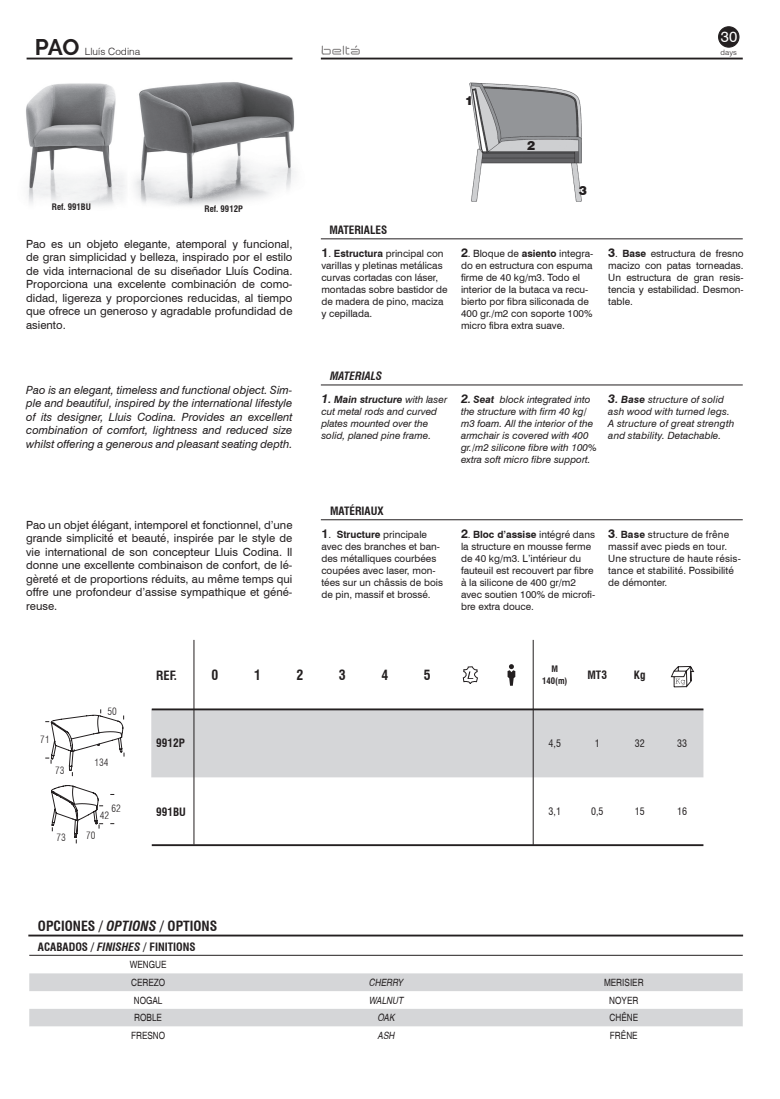
<style>
.page{position:relative;width:780px;height:1099px;background:#fff}
.page>*{position:absolute;margin:0;border:0;box-sizing:border-box;transform-origin:0 0}
.t1{font:700 22.5px "Raleway";color:#231f20}
.t2{font:15px "Swiss 721 BT";color:#fff}
.t3{font:700 condensed 13.75px "Swiss 721 BT";color:#231f20}
.t4{font:700 condensed 12.5px "Swiss 721 BT";color:#231f20}
.t5{font:900 12.5px "Swiss 721 BT";color:#231f20}
.t6{font:11.25px/13.5px "Swiss 721 BT";color:#231f20;text-align:justify}
.t7{font:italic 11.25px/13.5px "Swiss 721 BT";color:#231f20;text-align:justify}
.t8{font:700 condensed 11.25px "Swiss 721 BT";color:#231f20}
.t9{font:italic 700 condensed 11.25px "Swiss 721 BT";color:#231f20}
.t10{font:10px/12px "Swiss 721 BT";color:#231f20}
.t11{font:italic 10px/12px "Swiss 721 BT";color:#231f20}
.t12{font:condensed 10px "Helvetica";color:#231f20}
.t13{font:italic 700 10px "Swiss 721 BT";color:#231f20}
.t14{font:condensed 10px "Swiss 721 BT";color:#231f20}
.t15{font:italic condensed 10px "Helvetica";color:#231f20}
.t16{font:300 condensed 10px "Swiss 721 BT";color:#231f20}
.t17{font:300 10px "Helvetica";color:#231f20}
.t18{font:700 condensed 8.75px "Swiss 721 BT";color:#231f20}
.t19{font:300 7.5px "Helvetica";color:#231f20}
.s1{font-weight:700;font-size:12.5px}
.s2{font-weight:700}
.s3{font-size:12.5px}
.s4{font-weight:400}
.s5{font-style:italic}
</style>
<div class="page">
<img style="left:134px;top:82px;width:161px;height:124px">
<hr style="left:27px;top:58px;width:265px;height:1px;background:#231f20">
<hr style="left:321px;top:58px;width:421px;height:1px;background:#231f20">
<hr style="left:321px;top:384px;width:421px;height:1px;background:#231f20">
<hr style="left:321px;top:238px;width:421px;height:1px;background:#231f20">
<svg style="left:322px;top:45px;width:38px;height:10px"></svg>
<hr style="left:321px;top:519px;width:421px;height:1px;background:#231f20">
<hr style="left:28px;top:934px;width:715px;height:2px;background:#231f20">
<div style="left:151px;top:709px;width:552px;height:68px;background:#d5d6d8"></div>
<hr style="left:152px;top:708px;width:551px;height:2px;background:#231f20">
<hr style="left:152px;top:844px;width:551px;height:2px;background:#231f20">
<hr style="left:194px;top:640px;width:1px;height:204px;background:#231f20">
<hr style="left:533px;top:640px;width:1px;height:204px;background:#231f20">
<svg style="left:462px;top:666px;width:16px;height:18px"></svg>
<svg style="left:507px;top:664px;width:8px;height:21px"></svg>
<svg style="left:670px;top:665px;width:24px;height:23px"></svg>
<svg style="left:45px;top:709px;width:80px;height:67px"></svg>
<svg style="left:51px;top:785px;width:52px;height:58px"></svg>
<img style="left:469px;top:82px;width:113px;height:120px">
<div style="left:718px;top:27px;width:21px;height:20px;background:#231f20;border-radius:50%"></div>
<div style="left:718px;top:26px;width:21px;height:22px;border:1px solid #231f20;border-radius:50%"></div>
<img style="left:26px;top:83px;width:100px;height:123px">
<hr style="left:29px;top:954px;width:713px;height:1px;background:#231f20">
<div style="left:29px;top:973px;width:713px;height:18px;background:#d5d6d8"></div>
<div style="left:29px;top:1009px;width:713px;height:18px;background:#d5d6d8"></div>
<p class="t1" style="left:35px;top:34px;width:46px">PAO</p>
<p class="t17" style="left:85px;top:45px;width:57px">Lluís Codina</p>
<p class="t18" style="left:52px;top:201px;width:41px">Ref. 991BU</p>
<p class="t18" style="left:204px;top:204px;width:40px">Ref. 9912P</p>
<p class="t6" style="left:26px;top:237px;width:268px">Pao es un objeto elegante, atemporal y funcional, de gran simplicidad y belleza, inspirado por el estilo de vida internacional de su diseñador Lluís Codina.<br>Proporciona una excelente combinación de como&shy;didad, ligereza y proporciones reducidas, al tiempo que ofrece un generoso y agradable profundidad de asiento.</p>
<p class="t7" style="left:26px;top:382px;width:268px">Pao is an elegant, timeless and functional object. Sim&shy;ple and beautiful, inspired by the international lifestyle of its designer, Lluis Codina. Provides an excellent combination of comfort, lightness and reduced size whilst offering a generous and pleasant seating depth.</p>
<p class="t6" style="left:26px;top:518px;width:268px">Pao un objet élégant, intemporel et fonctionnel, d’une grande simplicité et beauté, inspirée par le style de vie international de son concepteur Lluis Codina. Il donne une excellente combinaison de confort, de lé&shy;gèreté et de proportions réduits, au même temps qui offre une profondeur d’assise sympathique et géné&shy;reuse.</p>
<p class="t2" style="left:720px;top:28px;width:18px">30</p>
<p class="t19" style="left:720px;top:48px;width:18px">days</p>
<p class="t5" style="left:465px;top:93px;width:10px">1</p>
<p class="t5" style="left:527px;top:138px;width:10px">2</p>
<p class="t8" style="left:329px;top:223px;width:59px">MATERIALES</p>
<p class="t10" style="left:321px;top:248px;width:128px"><span class="s1">1</span>. <span class="s2">Estructura</span> principal con varillas y pletinas metálicas curvas cortadas con láser, montadas sobre bastidor de de madera de pino, maciza y cepillada.</p>
<p class="t5" style="left:579px;top:183px;width:10px">3</p>
<p class="t10" style="left:461px;top:248px;width:134px"><span class="s1">2</span>. Bloque de <span class="s2">asiento</span> integra&shy;do en estructura con espuma firme de 40 kg/m3. Todo el interior de la butaca va recu&shy;bierto por fibra siliconada de<br>400 gr./m2 con soporte 100% micro fibra extra suave.</p>
<p class="t10" style="left:608px;top:248px;width:137px;text-align:justify"><span class="s1">3</span>. <span class="s2">Base</span> estructura de fresno macizo con patas torneadas.<br>Un estructura de gran resis&shy;tencia y estabilidad. Desmon&shy;table.</p>
<p class="t9" style="left:330px;top:369px;width:53px">MATERIALS</p>
<p class="t13" style="left:321px;top:393px;width:127px"><span class="s3">1</span>. Main structure <span class="s4">with laser</span></p>
<p class="t11" style="left:321px;top:405px;width:117px">cut metal rods and curved</p>
<p class="t11" style="left:321px;top:417px;width:108px">plates mounted over the</p>
<p class="t11" style="left:321px;top:429px;width:111px">solid, planed pine frame.</p>
<p class="t11" style="left:461px;top:393px;width:137px"><span class="s1">2</span><span class="s2">. Seat</span> block integrated into the structure with firm 40 kg/ m3 foam. All the interior of the armchair is covered with 400 gr./m2 silicone fibre with 100% extra soft micro fibre support.</p>
<p class="t11" style="left:608px;top:393px;width:128px"><span class="s1">3</span><span class="s2">. Base</span> structure of solid ash wood with turned legs.<br>A structure of great strength and stability. Detachable.</p>
<p class="t8" style="left:330px;top:504px;width:55px">MATÉRIAUX</p>
<p class="t10" style="left:321px;top:528px;width:123px"><span class="s1">1</span>. <span class="s2">Structure</span> principale avec des branches et ban&shy;des métalliques courbées coupées avec laser, mon&shy;tées sur un châssis de bois de pin, massif et brossé.</p>
<p class="t10" style="left:461px;top:528px;width:136px"><span class="s1">2</span>. <span class="s2">Bloc d’assise</span> intégré dans la structure en mousse ferme de 40 kg/m3. L’intérieur du fauteuil est recouvert par fibre à la silicone de 400 gr/m2 avec soutien 100% de microfi&shy;bre extra douce.</p>
<p class="t10" style="left:608px;top:528px;width:134px"><span class="s1">3</span>. <span class="s2">Base</span> structure de frêne massif avec pieds en tour.<br>Une structure de haute résis&shy;tance et stabilité. Possibilité de démonter.</p>
<p class="t16" style="left:107px;top:705px;width:11px">50</p>
<p class="t4" style="left:156px;top:667px;width:22px">REF.</p>
<p class="t3" style="left:211px;top:667px;width:8px">0</p>
<p class="t3" style="left:254px;top:667px;width:8px">1</p>
<p class="t3" style="left:296px;top:667px;width:8px">2</p>
<p class="t3" style="left:339px;top:667px;width:8px">3</p>
<p class="t3" style="left:381px;top:667px;width:8px">4</p>
<p class="t3" style="left:424px;top:667px;width:8px">5</p>
<p class="t18" style="left:551px;top:663px;width:8px">M</p>
<p class="t18" style="left:542px;top:676px;width:27px">140(m)</p>
<p class="t8" style="left:587px;top:668px;width:21px">MT3</p>
<p class="t8" style="left:634px;top:668px;width:13px">Kg</p>
<p class="t16" style="left:40px;top:733px;width:11px">71</p>
<p class="t16" style="left:55px;top:764px;width:11px">73</p>
<p class="t16" style="left:94px;top:756px;width:16px">134</p>
<p class="t16" style="left:112px;top:802px;width:11px">62</p>
<p class="t16" style="left:100px;top:809px;width:11px">42</p>
<p class="t16" style="left:56px;top:831px;width:11px">73</p>
<p class="t16" style="left:86px;top:829px;width:11px">70</p>
<p class="t8" style="left:156px;top:736px;width:30px">9912P</p>
<p class="t14" style="left:548px;top:737px;width:14px">4,5</p>
<p class="t14" style="left:594px;top:737px;width:6px">1</p>
<p class="t14" style="left:634px;top:737px;width:11px">32</p>
<p class="t14" style="left:677px;top:737px;width:11px">33</p>
<p class="t8" style="left:156px;top:805px;width:31px">991BU</p>
<p class="t14" style="left:548px;top:805px;width:14px">3,1</p>
<p class="t14" style="left:591px;top:805px;width:14px">0,5</p>
<p class="t14" style="left:634px;top:805px;width:11px">15</p>
<p class="t14" style="left:677px;top:805px;width:11px">16</p>
<p class="t3" style="left:38px;top:918px;width:181px">OPCIONES / <span class="s5">OPTIONS</span> / OPTIONS</p>
<p class="t8" style="left:38px;top:940px;width:159px">ACABADOS / <span class="s5">FINISHES</span> / FINITIONS</p>
<p class="t12" style="left:130px;top:958px;width:38px">WENGUE</p>
<p class="t12" style="left:131px;top:976px;width:36px">CEREZO</p>
<p class="t15" style="left:369px;top:976px;width:36px">CHERRY</p>
<p class="t12" style="left:604px;top:976px;width:41px">MERISIER</p>
<p class="t12" style="left:134px;top:994px;width:30px">NOGAL</p>
<p class="t15" style="left:369px;top:994px;width:36px">WALNUT</p>
<p class="t12" style="left:609px;top:994px;width:31px">NOYER</p>
<p class="t12" style="left:134px;top:1011px;width:29px">ROBLE</p>
<p class="t15" style="left:377px;top:1012px;width:19px">OAK</p>
<p class="t12" style="left:609px;top:1011px;width:30px">CHÊNE</p>
<p class="t12" style="left:131px;top:1029px;width:36px">FRESNO</p>
<p class="t15" style="left:377px;top:1029px;width:18px">ASH</p>
<p class="t12" style="left:610px;top:1029px;width:29px">FRÊNE</p>
</div>
